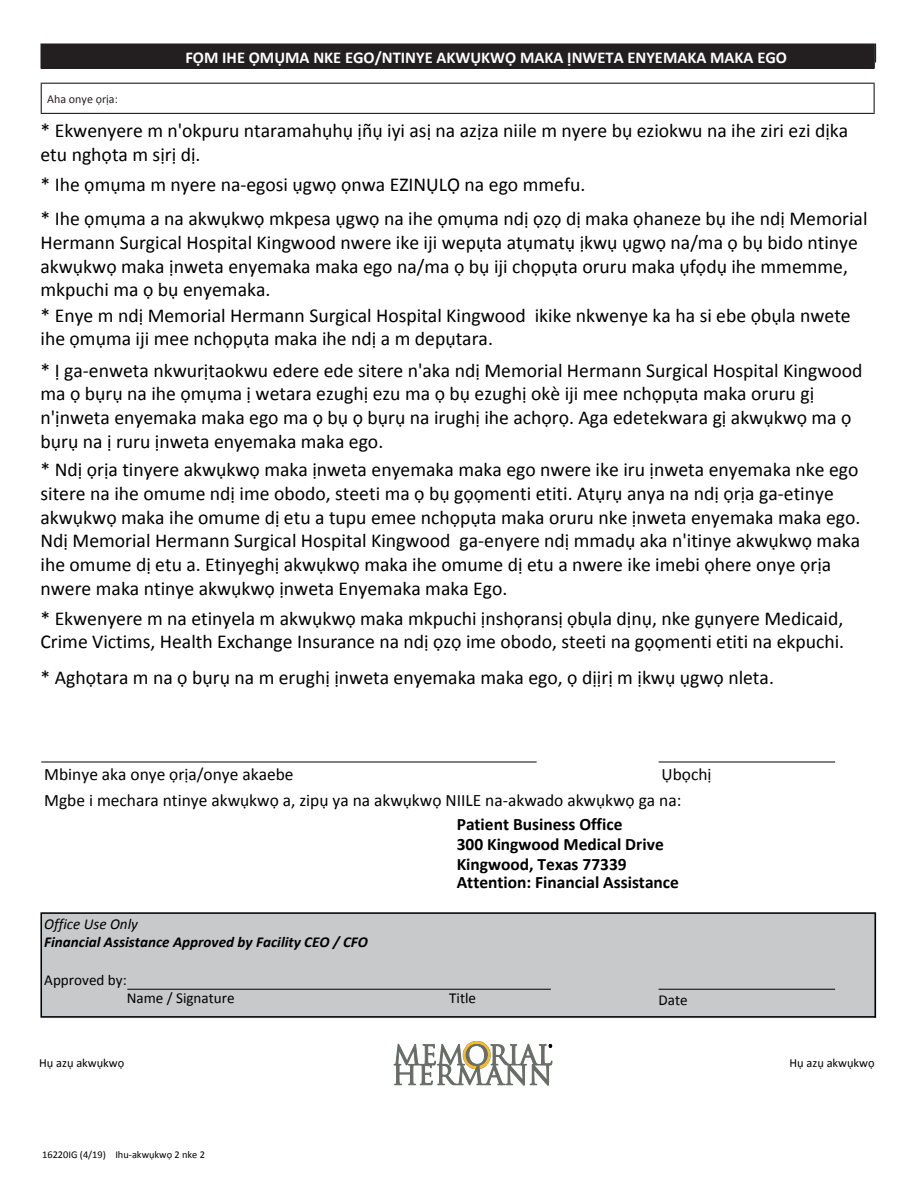
<style>
.page{position:relative;width:918px;height:1188px;background:#fff}
.page>*{position:absolute;margin:0;border:0;box-sizing:border-box;transform-origin:0 0}
.Paragraph_Style1{font:19.65px/23.7px "Calibri";color:#000}
.Paragraph_Style23{font:700 17.4px/20.1px "Calibri";color:#000}
.Paragraph_Style2{font:17.4px "Calibri";color:#000}
.Paragraph_Style1-2{font:17.4px "Calibri";color:#000}
.Paragraph_Style1-3{font:700 16.5px "Calibri";color:#fff}
.Paragraph_Style1-4{font:italic 700 15.15px "Calibri";color:#000}
.Paragraph_Style25{font:15.15px "Calibri";color:#000}
.Paragraph_Style1-5{font:15.15px "Calibri";color:#000}
.Paragraph_Style1-6{font:italic 15.15px "Calibri";color:#000}
.Paragraph_Style2-2{font:12.45px "Calibri";color:#000}
.Paragraph_Style1-7{font:12px "Calibri";color:#231f20}
.Paragraph_Style2-3{font:10.35px "Calibri";color:#000}
</style>
<div class="page">
<img style="left:458px;top:1041px;width:28px;height:3px">
<svg style="left:394px;top:1044px;width:158px;height:41px"></svg>
<div style="left:41px;top:913px;width:835px;height:105px;background:#c7c9cb"></div>
<svg style="left:875px;top:44px;width:1px;height:18px"></svg>
<hr style="left:41px;top:762px;width:496px;height:1px;background:#000">
<hr style="left:127px;top:989px;width:424px;height:1px;background:#000">
<hr style="left:40px;top:912px;width:2px;height:106px;background:#000">
<hr style="left:874px;top:914px;width:2px;height:104px;background:#000">
<hr style="left:659px;top:762px;width:176px;height:1px;background:#000">
<hr style="left:42px;top:912px;width:834px;height:2px;background:#000">
<hr style="left:659px;top:989px;width:176px;height:1px;background:#000">
<hr style="left:42px;top:1016px;width:834px;height:2px;background:#000">
<div style="left:41px;top:44px;width:833px;height:25px;background:#231f20"></div>
<hr style="left:40px;top:44px;width:835px;height:1px;background:#231f20">
<hr style="left:40px;top:45px;width:2px;height:24px;background:#231f20">
<hr style="left:873px;top:45px;width:2px;height:24px;background:#231f20">
<hr style="left:41px;top:83px;width:834px;height:1px;background:#231f20">
<svg style="left:41px;top:84px;width:1px;height:29px"></svg>
<svg style="left:874px;top:84px;width:1px;height:29px"></svg>
<hr style="left:41px;top:113px;width:834px;height:1px;background:#231f20">
<p class="Paragraph_Style1-7" style="left:47px;top:91px;width:72px">Aha onye ọrịa:</p>
<p class="Paragraph_Style1-3" style="left:185px;top:47px;width:603px">FỌM IHE ỌMỤMA NKE EGO/NTINYE AKWỤKWỌ MAKA ỊNWETA ENYEMAKA MAKA EGO</p>
<p class="Paragraph_Style1" style="left:40px;top:119px;width:809px">* Ekwenyere m n'okpuru ntaramahụhụ ịñụ iyi asị na azịza niile m nyere bụ eziokwu na ihe ziri ezi dịka etu nghọta m sịrị dị.</p>
<p class="Paragraph_Style1" style="left:40px;top:173px;width:546px">* Ihe ọmụma m nyere na-egosi ụgwọ ọnwa EZINỤLỌ na ego mmefu.</p>
<p class="Paragraph_Style1" style="left:40px;top:207px;width:829px">* Ihe ọmụma a na akwụkwọ mkpesa ụgwọ na ihe ọmụma ndị ọzọ dị maka ọhaneze bụ ihe ndị Memorial Hermann Surgical Hospital Kingwood nwere ike iji wepụta atụmatụ ịkwụ ụgwọ na/ma ọ bụ bido ntinye akwụkwọ maka ịnweta enyemaka maka ego na/ma ọ bụ iji chọpụta oruru maka ụfọdụ ihe mmemme, mkpuchi ma ọ bụ enyemaka.</p>
<p class="Paragraph_Style1" style="left:40px;top:303px;width:812px">* Enye m ndị Memorial Hermann Surgical Hospital Kingwood ikike nkwenye ka ha si ebe ọbụla nwete ihe ọmụma iji mee nchọpụta maka ihe ndị a m depụtara.</p>
<p class="Paragraph_Style1" style="left:40px;top:358px;width:824px">* Ị ga-enweta nkwurịtaokwu edere ede sitere n'aka ndị Memorial Hermann Surgical Hospital Kingwood ma ọ bụrụ na ihe ọmụma ị wetara ezughị ezu ma ọ bụ ezughị okè iji mee nchọpụta maka oruru gị n'ịnweta enyemaka maka ego ma ọ bụ ọ bụrụ na irughị ihe achọrọ. Aga edetekwara gị akwụkwọ ma ọ bụrụ na ị ruru ịnweta enyemaka maka ego.</p>
<p class="Paragraph_Style1" style="left:40px;top:458px;width:821px">* Ndị ọrịa tinyere akwụkwọ maka ịnweta enyemaka maka ego nwere ike iru ịnweta enyemaka nke ego sitere na ihe omume ndị ime obodo, steeti ma ọ bụ gọọmenti etiti. Atụrụ anya na ndị ọrịa ga-etinye akwụkwọ maka ihe omume dị etu a tupu emee nchọpụta maka oruru nke ịnweta enyemaka maka ego.<br>Ndị Memorial Hermann Surgical Hospital Kingwood ga-enyere ndị mmadụ aka n'itinye akwụkwọ maka ihe omume dị etu a. Etinyeghị akwụkwọ maka ihe omume dị etu a nwere ike imebi ọhere onye ọrịa nwere maka ntinye akwụkwọ ịnweta Enyemaka maka Ego.</p>
<p class="Paragraph_Style1" style="left:40px;top:606px;width:805px">* Ekwenyere m na etinyela m akwụkwọ maka mkpuchi ịnshọransị ọbụla dịnụ, nke gụnyere Medicaid,<br>Crime Victims, Health Exchange Insurance na ndị ọzọ ime obodo, steeti na gọọmenti etiti na ekpuchi.</p>
<p class="Paragraph_Style1" style="left:40px;top:666px;width:735px">* Aghọtara m na ọ bụrụ na m erughị ịnweta enyemaka maka ego, ọ dịịrị m ịkwụ ụgwọ nleta.</p>
<p class="Paragraph_Style1-2" style="left:44px;top:763px;width:251px">Mbinye aka onye ọrịa/onye akaebe</p>
<p class="Paragraph_Style2" style="left:662px;top:763px;width:52px">Ụbọchị</p>
<p class="Paragraph_Style2" style="left:44px;top:789px;width:639px">Mgbe i mechara ntinye akwụkwọ a, zipụ ya na akwụkwọ NIILE na-akwado akwụkwọ ga na:</p>
<p class="Paragraph_Style23" style="left:457px;top:814px;width:209px">Patient Business Office<br>300 Kingwood Medical Drive<br>Kingwood, Texas 77339</p>
<p class="Paragraph_Style23" style="left:457px;top:872px;width:224px">Attention: Financial Assistance</p>
<p class="Paragraph_Style1-6" style="left:44px;top:914px;width:95px">Office Use Only</p>
<p class="Paragraph_Style1-4" style="left:44px;top:932px;width:325px">Financial Assistance Approved by Facility CEO / CFO</p>
<p class="Paragraph_Style1-5" style="left:44px;top:970px;width:84px">Approved by:</p>
<p class="Paragraph_Style25" style="left:127px;top:988px;width:109px">Name / Signature</p>
<p class="Paragraph_Style25" style="left:449px;top:988px;width:28px">Title</p>
<p class="Paragraph_Style1-5" style="left:659px;top:990px;width:31px">Date</p>
<p class="Paragraph_Style2-2" style="left:39px;top:1055px;width:87px">Hụ azụ akwụkwọ</p>
<p class="Paragraph_Style2-2" style="left:790px;top:1055px;width:87px">Hụ azụ akwụkwọ</p>
<p class="Paragraph_Style2-3" style="left:42px;top:1148px;width:164px">16220IG (4/19) Ihu-akwụkwọ 2 nke 2</p>
</div>
